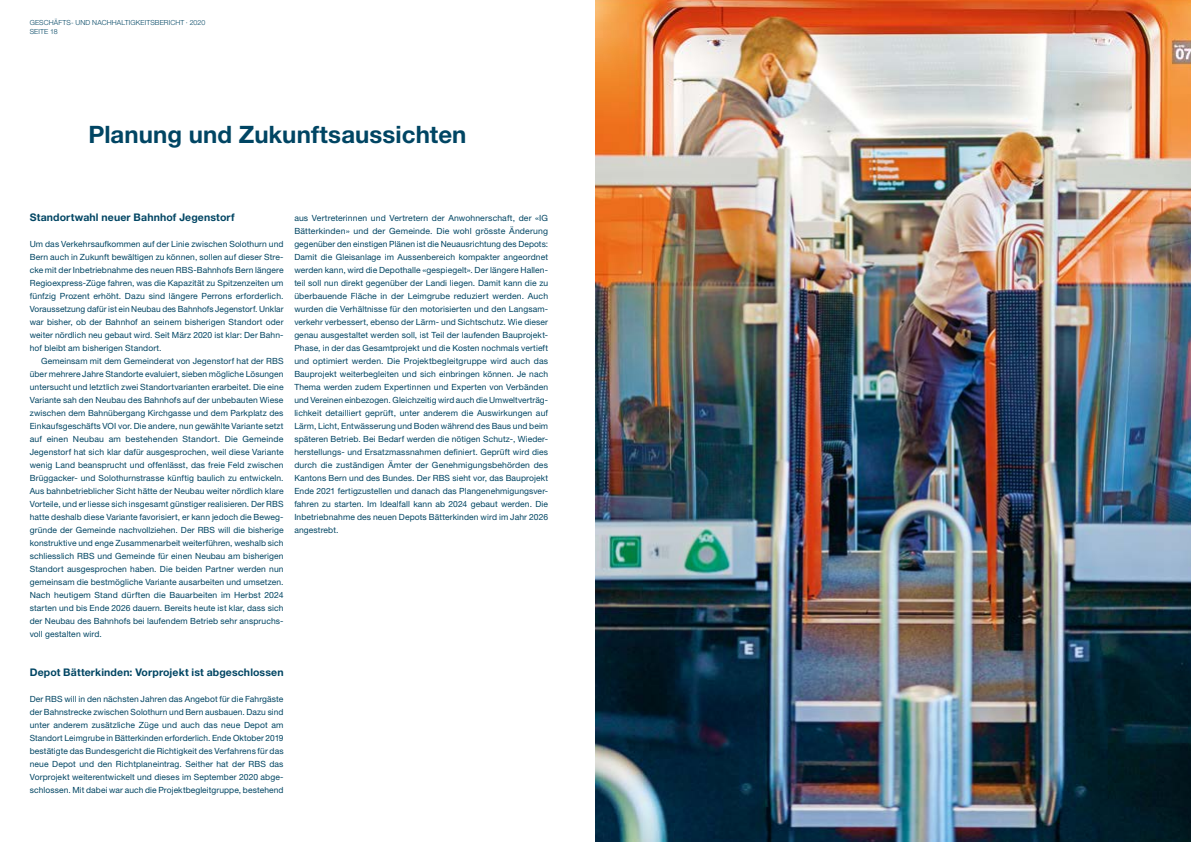
<style>
.page{position:relative;width:1191px;height:842px;background:#fff}
.page>*{position:absolute;margin:0;border:0;box-sizing:border-box;transform-origin:0 0}
.t1{font:700 24px "Helvetica Neue LT Pro";letter-spacing:.005em;color:#004563}
.t2{font:700 10.5px "Helvetica Neue LT Pro";letter-spacing:.015em;color:#004563}
.t3{font:8.5px/13px "Helvetica Neue LT Pro";letter-spacing:.01em;color:#004563;text-align:justify}
.t4{font:300 7px/9px "Helvetica Neue LT Pro";letter-spacing:.015em;color:#004563}
</style>
<div class="page">
<img style="left:595px;top:0;width:596px;height:842px">
<p class="t4" style="left:30px;top:17px;width:177px">GESCHÄFTS- UND NACHHALTIGKEITSBERICHT ∙ 2020<br>SEITE 18</p>
<h1 class="t1" style="left:89px;top:119px;width:379px">Planung und Zukunftsaussichten</h1>
<p class="t2" style="left:30px;top:211px;width:206px">Standortwahl neuer Bahnhof Jegenstorf</p>
<p class="t3" style="left:30px;top:237px;width:255px">Um das Verkehrsaufkommen auf der Linie zwischen Solothurn und Bern auch in Zukunft bewältigen zu können, sollen auf dieser Stre&shy;cke mit der Inbetriebnahme des neuen RBS-Bahnhofs Bern längere Regioexpress-Züge fahren, was die Kapazität zu Spitzenzeiten um fünfzig Prozent erhöht. Dazu sind längere Perrons erforderlich.<br>Voraussetzung dafür ist ein Neubau des Bahnhofs Jegenstorf. Unklar war bisher, ob der Bahnhof an seinem bisherigen Standort oder weiter nördlich neu gebaut wird. Seit März 2020 ist klar: Der Bahn&shy;hof bleibt am bisherigen Standort.</p>
<p class="t3" style="left:30px;top:354px;width:255px;text-indent:11px">Gemeinsam mit dem Gemeinderat von Jegenstorf hat der RBS über mehrere Jahre Standorte evaluiert, sieben mögliche Lösungen untersucht und letztlich zwei Standortvarianten erarbeitet. Die eine Variante sah den Neubau des Bahnhofs auf der unbebauten Wiese zwischen dem Bahnübergang Kirchgasse und dem Parkplatz des Einkaufsgeschäfts VOI vor. Die andere, nun gewählte Variante setzt auf einen Neubau am bestehenden Standort. Die Gemeinde Jegenstorf hat sich klar dafür ausgesprochen, weil diese Variante wenig Land beansprucht und offenlässt, das freie Feld zwischen Brüggacker- und Solothurnstrasse künftig baulich zu entwickeln.<br>Aus bahnbetrieblicher Sicht hätte der Neubau weiter nördlich klare Vorteile, und er liesse sich insgesamt günstiger realisieren. Der RBS hatte deshalb diese Variante favorisiert, er kann jedoch die Beweg&shy;gründe der Gemeinde nachvollziehen. Der RBS will die bisherige konstruktive und enge Zusammenarbeit weiterführen, weshalb sich schliesslich RBS und Gemeinde für einen Neubau am bisherigen Standort ausgesprochen haben. Die beiden Partner werden nun gemeinsam die bestmögliche Variante ausarbeiten und umsetzen.<br>Nach heutigem Stand dürften die Bauarbeiten im Herbst 2024 starten und bis Ende 2026 dauern. Bereits heute ist klar, dass sich der Neubau des Bahnhofs bei laufendem Betrieb sehr anspruchs&shy;voll gestalten wird.</p>
<p class="t2" style="left:30px;top:666px;width:255px">Depot Bätterkinden: Vorprojekt ist abgeschlossen</p>
<p class="t3" style="left:30px;top:692px;width:255px">Der RBS will in den nächsten Jahren das Angebot für die Fahrgäste der Bahnstrecke zwischen Solothurn und Bern ausbauen. Dazu sind unter anderem zusätzliche Züge und auch das neue Depot am Standort Leimgrube in Bätterkinden erforderlich. Ende Oktober 2019 bestätigte das Bundesgericht die Richtigkeit des Verfahrens für das neue Depot und den Richtplaneintrag. Seither hat der RBS das Vorprojekt weiterentwickelt und dieses im September 2020 abge&shy;schlossen. Mit dabei war auch die Projektbegleitgruppe, bestehend</p>
<p class="t3" style="left:294px;top:211px;width:255px">aus Vertreterinnen und Vertretern der Anwohnerschaft, der «IG Bätterkinden» und der Gemeinde. Die wohl grösste Änderung gegenüber den einstigen Plänen ist die Neuausrichtung des Depots:<br>Damit die Gleisanlage im Aussenbereich kompakter angeordnet werden kann, wird die Depothalle «gespiegelt». Der längere Hallen&shy;teil soll nun direkt gegenüber der Landi liegen. Damit kann die zu überbauende Fläche in der Leimgrube reduziert werden. Auch wurden die Verhältnisse für den motorisierten und den Langsam&shy;verkehr verbessert, ebenso der Lärm- und Sichtschutz. Wie dieser genau ausgestaltet werden soll, ist Teil der laufenden Bauprojekt-Phase, in der das Gesamtprojekt und die Kosten nochmals vertieft und optimiert werden. Die Projektbegleitgruppe wird auch das Bauprojekt weiterbegleiten und sich einbringen können. Je nach Thema werden zudem Expertinnen und Experten von Verbänden und Vereinen einbezogen. Gleichzeitig wird auch die Umweltverträg&shy;lichkeit detailliert geprüft, unter anderem die Auswirkungen auf Lärm, Licht, Entwässerung und Boden während des Baus und beim späteren Betrieb. Bei Bedarf werden die nötigen Schutz-, Wieder&shy;herstellungs- und Ersatzmassnahmen definiert. Geprüft wird dies durch die zuständigen Ämter der Genehmigungsbehörden des Kantons Bern und des Bundes. Der RBS sieht vor, das Bauprojekt Ende 2021 fertigzustellen und danach das Plangenehmigungsver&shy;fahren zu starten. Im Idealfall kann ab 2024 gebaut werden. Die Inbetriebnahme des neuen Depots Bätterkinden wird im Jahr 2026 angestrebt.</p>
</div>
